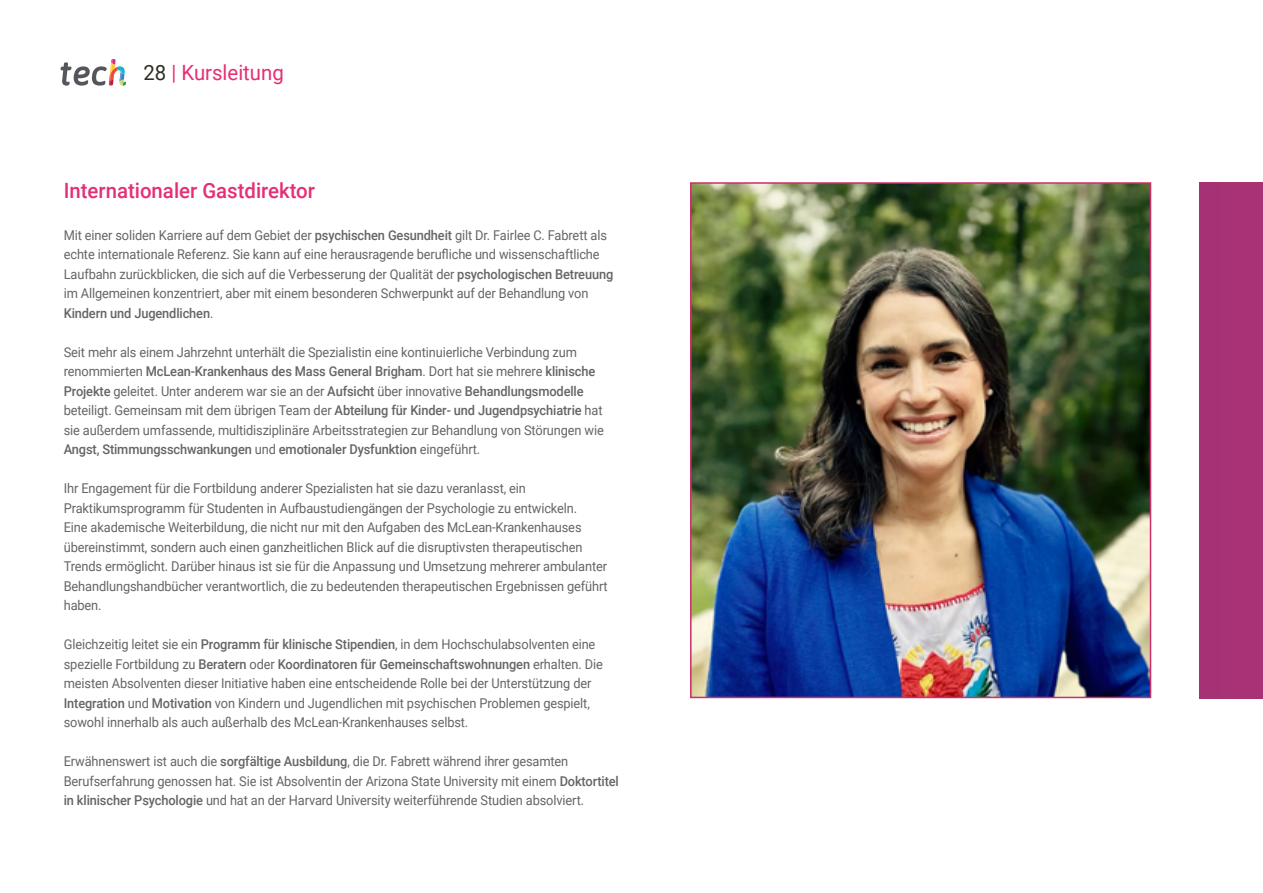
<style>
.page{position:relative;width:1263px;height:893px;background:#fff}
.page>*{position:absolute;margin:0;border:0;box-sizing:border-box;transform-origin:0 0}
.t1{font:500 21px "Roboto";color:#e52f75}
.t2{font:21px "Roboto";color:#e52f75}
.t3{font:13.5px/19.5px "Roboto";letter-spacing:-.01em;color:#656565;scale:.95 1}
.s1{color:#312e20}
.s2{font-weight:500}
</style>
<div class="page">
<div style="left:1199px;top:182px;width:64px;height:516px;background:#a73274"></div>
<img style="left:693px;top:185px;width:455px;height:510px">
<div style="left:690px;top:182px;width:461px;height:516px;border:2px solid #ce2e6b"></div>
<svg style="left:61px;top:59px;width:65px;height:27px"></svg>
<h1 class="t2" style="left:144px;top:57px;width:142px"><span class="s1">28</span> | Kursleitung</h1>
<h1 class="t1" style="left:64px;top:176px;width:253px">Internationaler Gastdirektor</h1>
<p class="t3" style="left:64px;top:225px;width:580px">Mit einer soliden Karriere auf dem Gebiet der <span class="s2">psychischen Gesundheit</span> gilt Dr. Fairlee C. Fabrett als echte internationale Referenz. Sie kann auf eine herausragende berufliche und wissenschaftliche Laufbahn zurückblicken, die sich auf die Verbesserung der Qualität der <span class="s2">psychologischen Betreuung </span>im Allgemeinen konzentriert, aber mit einem besonderen Schwerpunkt auf der Behandlung von <span class="s2">Kindern und Jugendlichen</span>.</p>
<p class="t3" style="left:64px;top:342px;width:570px">Seit mehr als einem Jahrzehnt unterhält die Spezialistin eine kontinuierliche Verbindung zum renommierten <span class="s2">McLean-Krankenhaus des Mass General Brigham</span>. Dort hat sie mehrere <span class="s2">klinische Projekte</span> geleitet. Unter anderem war sie an der <span class="s2">Aufsicht</span> über innovative <span class="s2">Behandlungsmodelle </span>beteiligt. Gemeinsam mit dem übrigen Team der <span class="s2">Abteilung für Kinder- und Jugendpsychiatrie</span> hat sie außerdem umfassende, multidisziplinäre Arbeitsstrategien zur Behandlung von Störungen wie <span class="s2">Angst, Stimmungsschwankungen</span> und <span class="s2">emotionaler Dysfunktion</span> eingeführt.</p>
<p class="t3" style="left:64px;top:478px;width:574px">Ihr Engagement für die Fortbildung anderer Spezialisten hat sie dazu veranlasst, ein Praktikumsprogramm für Studenten in Aufbaustudiengängen der Psychologie zu entwickeln.<br>Eine akademische Weiterbildung, die nicht nur mit den Aufgaben des McLean-Krankenhauses übereinstimmt, sondern auch einen ganzheitlichen Blick auf die disruptivsten therapeutischen Trends ermöglicht. Darüber hinaus ist sie für die Anpassung und Umsetzung mehrerer ambulanter Behandlungshandbücher verantwortlich, die zu bedeutenden therapeutischen Ergebnissen geführt haben.</p>
<p class="t3" style="left:64px;top:634px;width:569px">Gleichzeitig leitet sie ein <span class="s2">Programm für klinische Stipendien</span>, in dem Hochschulabsolventen eine spezielle Fortbildung zu <span class="s2">Beratern</span> oder <span class="s2">Koordinatoren für Gemeinschaftswohnungen</span> erhalten. Die meisten Absolventen dieser Initiative haben eine entscheidende Rolle bei der Unterstützung der <span class="s2">Integration</span> und <span class="s2">Motivation</span> von Kindern und Jugendlichen mit psychischen Problemen gespielt, sowohl innerhalb als auch außerhalb des McLean-Krankenhauses selbst.</p>
<p class="t3" style="left:64px;top:751px;width:586px">Erwähnenswert ist auch die <span class="s2">sorgfältige Ausbildung</span>, die Dr. Fabrett während ihrer gesamten<br>Berufserfahrung genossen hat. Sie ist Absolventin der Arizona State University mit einem <span class="s2">Doktortitel in klinischer Psychologie</span> und hat an der Harvard University weiterführende Studien absolviert.</p>
</div>
